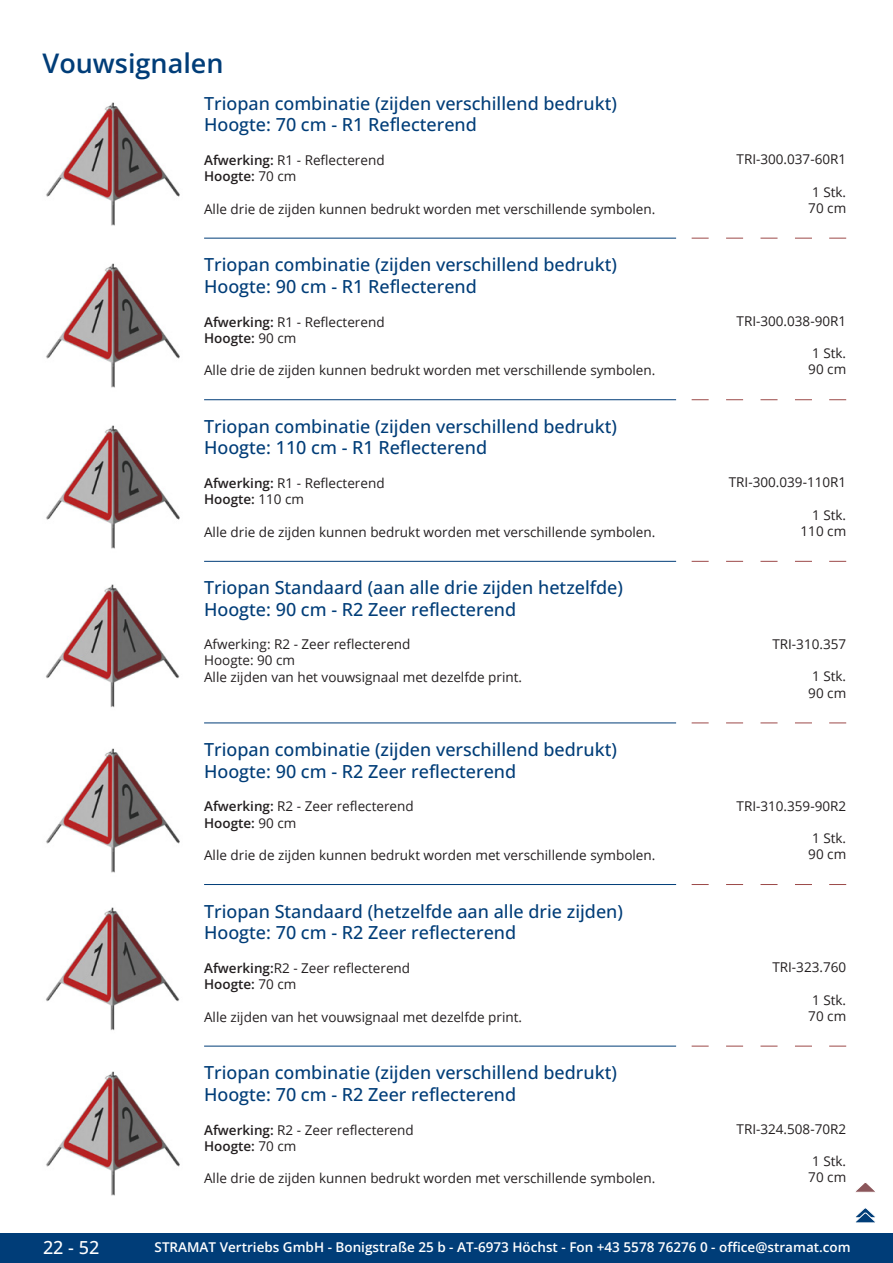
<style>
.page{position:relative;width:893px;height:1263px;background:#fff}
.page>*{position:absolute;margin:0;border:0;box-sizing:border-box;transform-origin:0 0}
.GruppeName{font:600 27px "Open Sans";color:#003d78}
.ArtikelName{font:500 18px/21.6px "Open Sans";color:#003d78}
.t1{font:500 18px "Open Sans";color:#fff}
.Beschreibung{font:13.5px/16.2px "Open Sans";color:#231f20}
.ArtikelNummer{font:13.5px "Open Sans";color:#231f20}
.t2{font:600 13.5px "Open Sans";color:#fff}
.s1{font-weight:600}
</style>
<div class="page">
<div style="left:0;top:1233px;width:893px;height:30px;background:#003d78"></div>
<img style="left:46px;top:102px;width:134px;height:124px">
<img style="left:46px;top:263px;width:134px;height:125px">
<svg style="left:692px;top:238px;width:17px;height:1px"></svg>
<svg style="left:726px;top:238px;width:17px;height:1px"></svg>
<svg style="left:760px;top:238px;width:17px;height:1px"></svg>
<svg style="left:795px;top:238px;width:17px;height:1px"></svg>
<svg style="left:829px;top:238px;width:17px;height:1px"></svg>
<hr style="left:204px;top:238px;width:472px;height:1px;background:#003d78">
<img style="left:46px;top:425px;width:134px;height:124px">
<svg style="left:692px;top:399px;width:17px;height:1px"></svg>
<svg style="left:726px;top:399px;width:17px;height:1px"></svg>
<svg style="left:760px;top:399px;width:17px;height:1px"></svg>
<svg style="left:795px;top:399px;width:17px;height:1px"></svg>
<svg style="left:829px;top:399px;width:17px;height:1px"></svg>
<hr style="left:204px;top:399px;width:472px;height:1px;background:#003d78">
<img style="left:46px;top:584px;width:134px;height:124px">
<svg style="left:692px;top:561px;width:17px;height:1px"></svg>
<svg style="left:726px;top:561px;width:17px;height:1px"></svg>
<svg style="left:760px;top:561px;width:17px;height:1px"></svg>
<svg style="left:795px;top:561px;width:17px;height:1px"></svg>
<svg style="left:829px;top:561px;width:17px;height:1px"></svg>
<hr style="left:204px;top:561px;width:472px;height:1px;background:#003d78">
<img style="left:46px;top:748px;width:134px;height:125px">
<svg style="left:692px;top:723px;width:17px;height:1px"></svg>
<svg style="left:726px;top:723px;width:17px;height:1px"></svg>
<svg style="left:760px;top:723px;width:17px;height:1px"></svg>
<svg style="left:795px;top:723px;width:17px;height:1px"></svg>
<svg style="left:829px;top:723px;width:17px;height:1px"></svg>
<hr style="left:204px;top:723px;width:472px;height:1px;background:#003d78">
<img style="left:46px;top:907px;width:134px;height:124px">
<svg style="left:692px;top:884px;width:17px;height:1px"></svg>
<svg style="left:726px;top:884px;width:17px;height:1px"></svg>
<svg style="left:760px;top:884px;width:17px;height:1px"></svg>
<svg style="left:795px;top:884px;width:17px;height:1px"></svg>
<svg style="left:829px;top:884px;width:17px;height:1px"></svg>
<hr style="left:204px;top:884px;width:472px;height:1px;background:#003d78">
<img style="left:46px;top:1071px;width:134px;height:125px">
<svg style="left:692px;top:1046px;width:17px;height:1px"></svg>
<svg style="left:726px;top:1046px;width:17px;height:1px"></svg>
<svg style="left:760px;top:1046px;width:17px;height:1px"></svg>
<svg style="left:795px;top:1046px;width:17px;height:1px"></svg>
<svg style="left:829px;top:1046px;width:17px;height:1px"></svg>
<hr style="left:204px;top:1046px;width:472px;height:1px;background:#003d78">
<svg style="left:856px;top:1183px;width:19px;height:9px"></svg>
<svg style="left:855px;top:1208px;width:21px;height:15px"></svg>
<p class="GruppeName" style="left:43px;top:44px;width:183px">Vouwsignalen</p>
<p class="ArtikelName" style="left:204px;top:92px;width:414px">Triopan combinatie (zijden verschillend bedrukt)<br>Hoogte: 70 cm - R1 Reflecterend</p>
<p class="Beschreibung" style="left:204px;top:152px;width:182px"><span class="s1">Afwerking:</span> R1 - Reflecterend<br><span class="s1">Hoogte:</span> 70 cm</p>
<p class="Beschreibung" style="left:204px;top:200px;width:453px">Alle drie de zijden kunnen bedrukt worden met verschillende symbolen.</p>
<p class="ArtikelName" style="left:204px;top:253px;width:414px">Triopan combinatie (zijden verschillend bedrukt)<br>Hoogte: 90 cm - R1 Reflecterend</p>
<p class="Beschreibung" style="left:204px;top:313px;width:182px"><span class="s1">Afwerking:</span> R1 - Reflecterend<br><span class="s1">Hoogte:</span> 90 cm</p>
<p class="Beschreibung" style="left:204px;top:362px;width:453px">Alle drie de zijden kunnen bedrukt worden met verschillende symbolen.</p>
<p class="ArtikelName" style="left:204px;top:415px;width:414px">Triopan combinatie (zijden verschillend bedrukt)<br>Hoogte: 110 cm - R1 Reflecterend</p>
<p class="Beschreibung" style="left:204px;top:475px;width:182px"><span class="s1">Afwerking:</span> R1 - Reflecterend<br><span class="s1">Hoogte:</span> 110 cm</p>
<p class="Beschreibung" style="left:204px;top:523px;width:453px">Alle drie de zijden kunnen bedrukt worden met verschillende symbolen.</p>
<p class="ArtikelNummer" style="left:736px;top:150px;width:111px">TRI-300.037-60R1</p>
<p class="ArtikelNummer" style="left:812px;top:182px;width:36px">1 Stk.</p>
<p class="ArtikelNummer" style="left:808px;top:199px;width:39px">70 cm</p>
<p class="ArtikelNummer" style="left:736px;top:312px;width:111px">TRI-300.038-90R1</p>
<p class="ArtikelNummer" style="left:812px;top:344px;width:36px">1 Stk.</p>
<p class="ArtikelNummer" style="left:808px;top:360px;width:39px">90 cm</p>
<p class="ArtikelNummer" style="left:729px;top:473px;width:119px">TRI-300.039-110R1</p>
<p class="ArtikelNummer" style="left:812px;top:506px;width:36px">1 Stk.</p>
<p class="ArtikelNummer" style="left:800px;top:522px;width:47px">110 cm</p>
<p class="ArtikelName" style="left:204px;top:576px;width:420px">Triopan Standaard (aan alle drie zijden hetzelfde)<br>Hoogte: 90 cm - R2 Zeer reflecterend</p>
<p class="Beschreibung" style="left:204px;top:636px;width:319px">Afwerking: R2 - Zeer reflecterend<br>Hoogte: 90 cm<br>Alle zijden van het vouwsignaal met dezelfde print.</p>
<p class="ArtikelNummer" style="left:772px;top:635px;width:75px">TRI-310.357</p>
<p class="ArtikelNummer" style="left:812px;top:667px;width:36px">1 Stk.</p>
<p class="ArtikelNummer" style="left:808px;top:683px;width:39px">90 cm</p>
<p class="ArtikelName" style="left:204px;top:738px;width:414px">Triopan combinatie (zijden verschillend bedrukt)<br>Hoogte: 90 cm - R2 Zeer reflecterend</p>
<p class="Beschreibung" style="left:204px;top:798px;width:211px"><span class="s1">Afwerking:</span> R2 - Zeer reflecterend<br><span class="s1">Hoogte:</span> 90 cm</p>
<p class="Beschreibung" style="left:204px;top:847px;width:453px">Alle drie de zijden kunnen bedrukt worden met verschillende symbolen.</p>
<p class="ArtikelName" style="left:204px;top:900px;width:420px">Triopan Standaard (hetzelfde aan alle drie zijden)<br>Hoogte: 70 cm - R2 Zeer reflecterend</p>
<p class="Beschreibung" style="left:204px;top:960px;width:208px"><span class="s1">Afwerking:</span>R2 - Zeer reflecterend<br><span class="s1">Hoogte:</span> 70 cm</p>
<p class="Beschreibung" style="left:204px;top:1008px;width:319px">Alle zijden van het vouwsignaal met dezelfde print.</p>
<p class="ArtikelName" style="left:204px;top:1061px;width:414px">Triopan combinatie (zijden verschillend bedrukt)<br>Hoogte: 70 cm - R2 Zeer reflecterend</p>
<p class="Beschreibung" style="left:204px;top:1121px;width:211px"><span class="s1">Afwerking:</span> R2 - Zeer reflecterend<br><span class="s1">Hoogte:</span> 70 cm</p>
<p class="Beschreibung" style="left:204px;top:1170px;width:453px">Alle drie de zijden kunnen bedrukt worden met verschillende symbolen.</p>
<p class="ArtikelNummer" style="left:736px;top:796px;width:111px">TRI-310.359-90R2</p>
<p class="ArtikelNummer" style="left:812px;top:829px;width:36px">1 Stk.</p>
<p class="ArtikelNummer" style="left:808px;top:845px;width:39px">90 cm</p>
<p class="ArtikelNummer" style="left:772px;top:958px;width:75px">TRI-323.760</p>
<p class="ArtikelNummer" style="left:812px;top:990px;width:36px">1 Stk.</p>
<p class="ArtikelNummer" style="left:808px;top:1007px;width:39px">70 cm</p>
<p class="ArtikelNummer" style="left:736px;top:1120px;width:111px">TRI-324.508-70R2</p>
<p class="ArtikelNummer" style="left:812px;top:1152px;width:36px">1 Stk.</p>
<p class="ArtikelNummer" style="left:808px;top:1168px;width:39px">70 cm</p>
<h2 class="t1" style="left:43px;top:1234px;width:58px">22 - 52</h2>
<p class="t2" style="left:155px;top:1238px;width:698px">STRAMAT Vertriebs GmbH - Bonigstraße 25 b - AT-6973 Höchst - Fon +43 5578 76276 0 - office@stramat.com</p>
</div>
